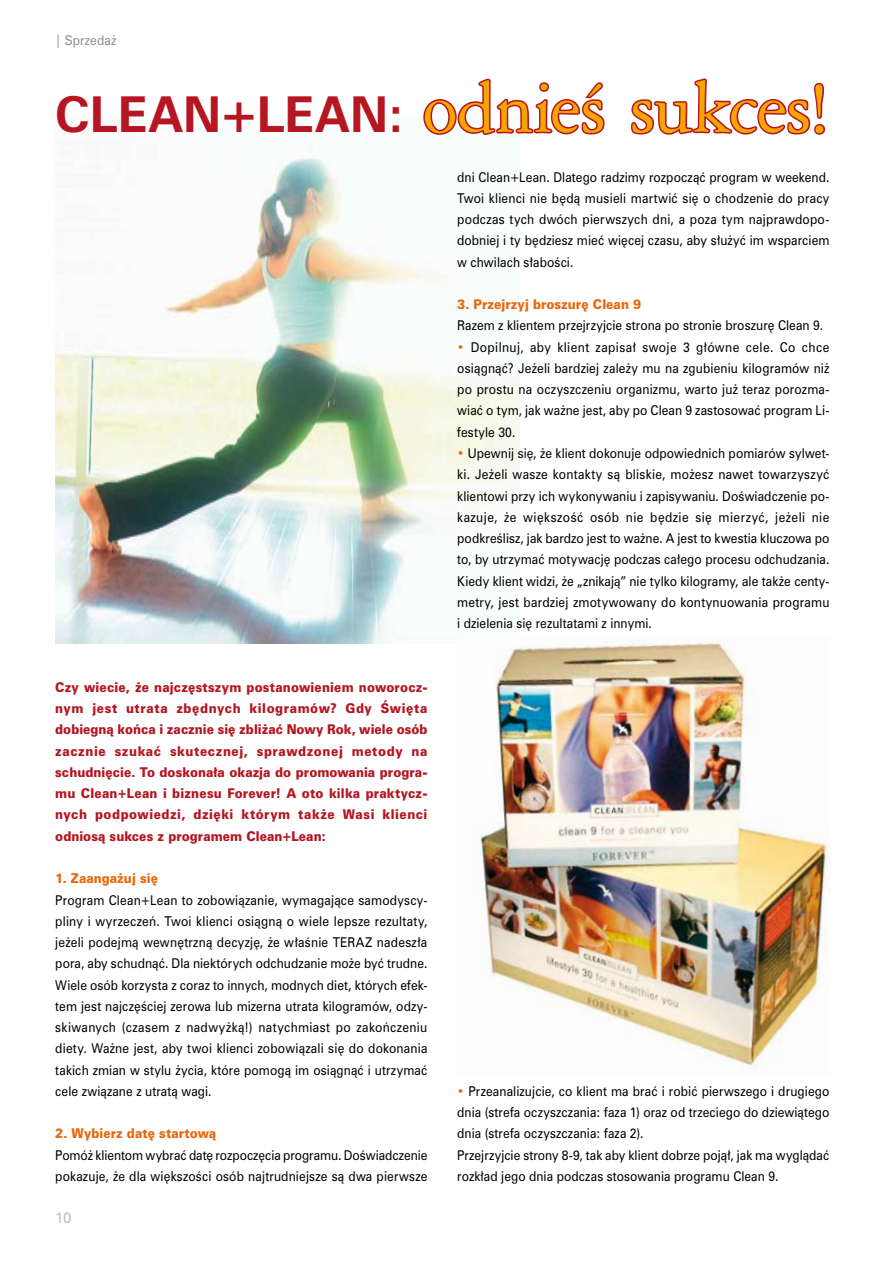
<style>
.page{position:relative;width:872px;height:1263px;background:#fff}
.page>*{position:absolute;margin:0;border:0;box-sizing:border-box;transform-origin:0 0}
.t1{font:78px "American Garamond PL";letter-spacing:-.01em;color:#f6a400}
.t2{font:15px "Zurich PL";color:#bdbec0}
.t3{font:13.5px/21.3px "Zurich PL";letter-spacing:.005em;color:#000;text-align:justify;scale:.9 1}
.t4{font:900 13.5px/21.3px "Zurich PL";letter-spacing:.01em;color:#b51621;text-align:justify;scale:.9 1}
.t5{font:900 13.5px "Zurich PL";letter-spacing:.005em;color:#ea670b;scale:.9 1}
.t6{font:13.5px "Zurich PL";letter-spacing:.005em;color:#8d8f90;scale:.9 1}
.s1{font-family:"Zurich PL";font-weight:700;font-size:49.5px;color:#b51621}
.s2{color:#ea670b}
</style>
<div class="page">
<img style="left:55px;top:145px;width:464px;height:498px">
<img style="left:457px;top:636px;width:372px;height:432px">
<svg style="left:423px;top:78px;width:182px;height:57px"></svg>
<svg style="left:631px;top:78px;width:195px;height:57px"></svg>
<p class="t6" style="left:55px;top:32px;width:69px">| Sprzeda˝</p>
<h1 class="t1" style="left:55px;top:63px;width:775px"><span class="s1">CLEAN+LEAN:</span> odnieÊ sukces!</h1>
<p class="t4" style="left:55px;top:676px;width:415px">Czy wiecie, ˝e najcz´stszym postanowieniem noworocz&shy;nym jest utrata zb´dnych kilogramów? Gdy Âwi´ta dobiegnà koƒca i zacznie si´ zbli˝aç Nowy Rok, wiele osób zacznie szukaç skutecznej, sprawdzonej metody na schudni´cie. To doskona∏a okazja do promowania progra&shy;mu Clean+Lean i biznesu Forever! A oto kilka praktycz&shy;nych podpowiedzi, dzi´ki którym tak˝e Wasi klienci odniosà sukces z programem Clean+Lean:</p>
<p class="t5" style="left:55px;top:870px;width:116px">1. Zaanga˝uj si´</p>
<p class="t3" style="left:55px;top:889px;width:415px">Program Clean+Lean to zobowiàzanie, wymagajàce samodyscy&shy;pliny i wyrzeczeƒ. Twoi klienci osiàgnà o wiele lepsze rezultaty, je˝eli podejmà wewn´trznà decyzj´, ˝e w∏aÊnie TERAZ nadesz∏a pora, aby schudnàç. Dla niektórych odchudzanie mo˝e byç trudne.<br>Wiele osób korzysta z coraz to innych, modnych diet, których efek&shy;tem jest najcz´Êciej zerowa lub mizerna utrata kilogramów, odzy&shy;skiwanych (czasem z nadwy˝kà!) natychmiast po zakoƒczeniu diety. Wa˝ne jest, aby twoi klienci zobowiàzali si´ do dokonania takich zmian w stylu ˝ycia, które pomogà im osiàgnàç i utrzymaç cele zwiàzane z utratà wagi.</p>
<p class="t5" style="left:55px;top:1125px;width:180px">2. Wybierz dat´ startowà</p>
<p class="t3" style="left:55px;top:1144px;width:415px">Pomó˝ klientom wybraç dat´ rozpocz´cia programu. DoÊwiadczenie pokazuje, ˝e dla wi´kszoÊci osób najtrudniejsze sà dwa pierwsze</p>
<p class="t2" style="left:55px;top:1209px;width:18px">10</p>
<p class="t3" style="left:457px;top:166px;width:415px">dni Clean+Lean. Dlatego radzimy rozpoczàç program w weekend.<br>Twoi klienci nie b´dà musieli martwiç si´ o chodzenie do pracy podczas tych dwóch pierwszych dni, a poza tym najprawdopo&shy;dobniej i ty b´dziesz mieç wi´cej czasu, aby s∏u˝yç im wsparciem w chwilach s∏aboÊci.</p>
<p class="t5" style="left:457px;top:296px;width:206px">3. Przejrzyj broszur´ Clean 9</p>
<p class="t3" style="left:457px;top:315px;width:408px">Razem z klientem przejrzyjcie strona po stronie broszur´ Clean 9.</p>
<p class="t3" style="left:457px;top:336px;width:415px"><span class="s2">•</span> Dopilnuj, aby klient zapisa∏ swoje 3 g∏ówne cele. Co chce osiàgnàç? Je˝eli bardziej zale˝y mu na zgubieniu kilogramów ni˝ po prostu na oczyszczeniu organizmu, warto ju˝ teraz porozma&shy;wiaç o tym, jak wa˝ne jest, aby po Clean 9 zastosowaç program Li&shy;festyle 30.</p>
<p class="t3" style="left:457px;top:442px;width:415px"><span class="s2">•</span> Upewnij si´, ˝e klient dokonuje odpowiednich pomiarów sylwet&shy;ki. Je˝eli wasze kontakty sà bliskie, mo˝esz nawet towarzyszyç klientowi przy ich wykonywaniu i zapisywaniu. DoÊwiadczenie po&shy;kazuje, ˝e wi´kszoÊç osób nie b´dzie si´ mierzyç, je˝eli nie podkreÊlisz, jak bardzo jest to wa˝ne. A jest to kwestia kluczowa po to, by utrzymaç motywacj´ podczas ca∏ego procesu odchudzania.<br>Kiedy klient widzi, ˝e „znikajà” nie tylko kilogramy, ale tak˝e centy&shy;metry, jest bardziej zmotywowany do kontynuowania programu i dzielenia si´ rezultatami z innymi.</p>
<p class="t3" style="left:457px;top:1080px;width:415px;text-align:left"><span class="s2">•</span> Przeanalizujcie, co klient ma braç i robiç pierwszego i drugiego dnia (strefa oczyszczania: faza 1) oraz od trzeciego do dziewiàtego dnia (strefa oczyszczania: faza 2).<br>Przejrzyjcie strony 8-9, tak aby klient dobrze pojà∏, jak ma wyglàdaç rozk∏ad jego dnia podczas stosowania programu Clean 9.</p>
</div>
